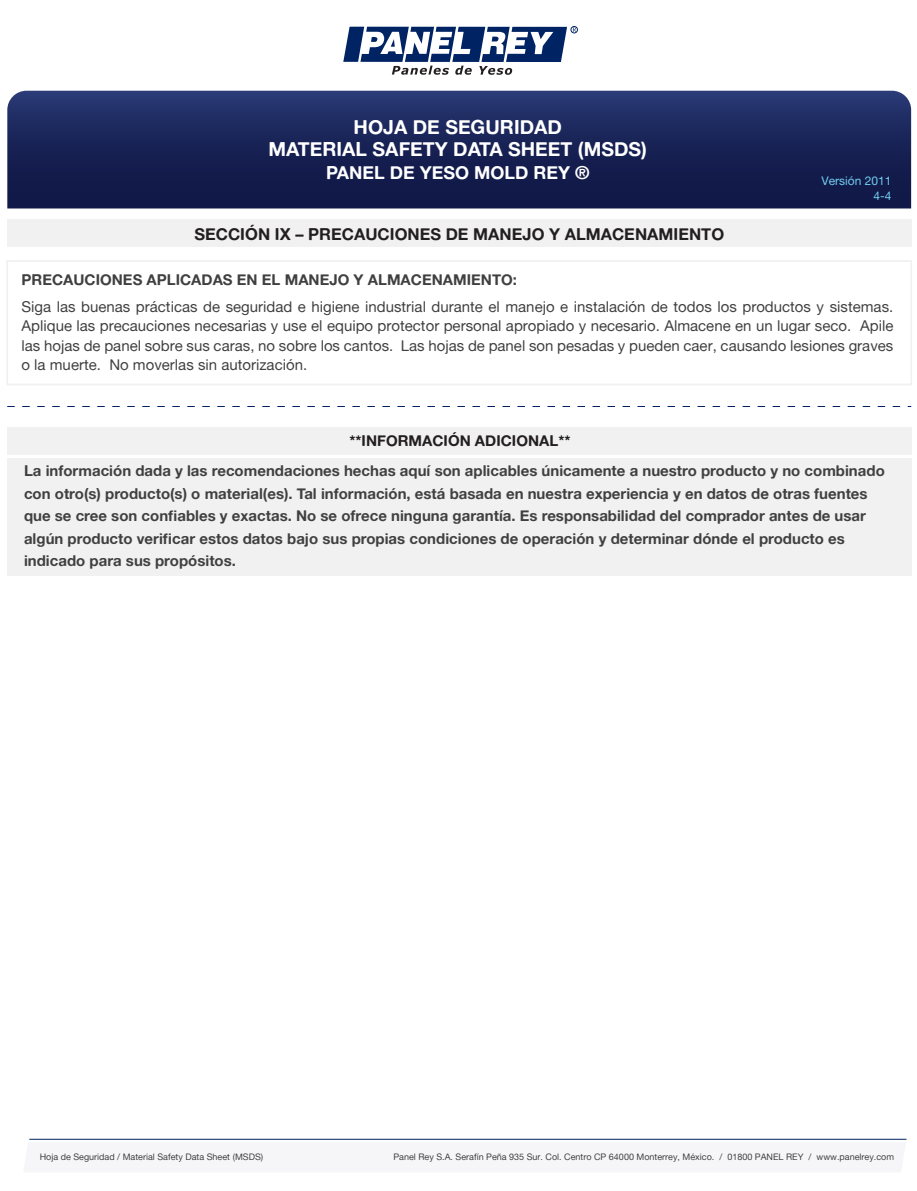
<style>
.page{position:relative;width:917px;height:1191px;background:#fff}
.page>*{position:absolute;margin:0;border:0;box-sizing:border-box;transform-origin:0 0}
.t1{font:19.5px/22.5px "Alte Haas Grotesk Bold";color:#fff;text-align:center}
.t2{font:18px "Alte Haas Grotesk Bold";color:#fff}
.t3{font:16.5px "Alte Haas Grotesk Bold";color:#231f20}
.t4{font:15px/22.5px "Alte Haas Grotesk Bold";color:#404041}
.t5{font:15px/19.5px "Alte Haas Grotesk";color:#404041;text-align:justify}
.t6{font:15px "Alte Haas Grotesk Bold";color:#231f20}
.t7{font:12px/14.4px "Alte Haas Grotesk";color:#74cfef;text-align:right}
.t8{font:9px "Alte Haas Grotesk";color:#404041}
</style>
<div class="page">
<svg style="left:7px;top:91px;width:904px;height:117px;background:#192457"></svg>
<div style="left:570px;top:26px;width:8px;height:7px;border:1px solid #002364;border-radius:50%"></div>
<svg style="left:343px;top:26px;width:233px;height:49px"></svg>
<div style="left:6px;top:260px;width:906px;height:125px;border:2px solid #f1f1f2"></div>
<div style="left:7px;top:219px;width:904px;height:28px;background:#f1f1f2"></div>
<svg style="left:7px;top:406px;width:904px;height:1px"></svg>
<div style="left:7px;top:427px;width:904px;height:28px;background:#f1f1f2"></div>
<div style="left:7px;top:458px;width:904px;height:118px;background:#f1f1f2"></div>
<hr style="left:29px;top:1139px;width:877px;height:1px;background:#002364">
<h1 class="t1" style="left:269px;top:115px;width:380px">HOJA DE SEGURIDAD<br>MATERIAL SAFETY DATA SHEET (MSDS)</h1>
<p class="t2" style="left:326px;top:161px;width:265px">PANEL DE YESO MOLD REY ®</p>
<p class="t7" style="left:821px;top:174px;width:72px">Versión 2011<br>4-4</p>
<p class="t3" style="left:194px;top:224px;width:531px">SECCIÓN IX – PRECAUCIONES DE MANEJO Y ALMACENAMIENTO</p>
<p class="t4" style="left:21px;top:268px;width:497px">PRECAUCIONES APLICADAS EN EL MANEJO Y ALMACENAMIENTO:</p>
<p class="t5" style="left:21px;top:296px;width:873px">Siga las buenas prácticas de seguridad e higiene industrial durante el manejo e instalación de todos los productos y sistemas.<br>Aplique las precauciones necesarias y use el equipo protector personal apropiado y necesario. Almacene en un lugar seco. Apile las hojas de panel sobre sus caras, no sobre los cantos. Las hojas de panel son pesadas y pueden caer, causando lesiones graves o la muerte. No moverlas sin autorización.</p>
<p class="t6" style="left:349px;top:432px;width:223px">**INFORMACIÓN ADICIONAL**</p>
<p class="t4" style="left:24px;top:459px;width:862px">La información dada y las recomendaciones hechas aquí son aplicables únicamente a nuestro producto y no combinado con otro(s) producto(s) o material(es). Tal información, está basada en nuestra experiencia y en datos de otras fuentes que se cree son confiables y exactas. No se ofrece ninguna garantía. Es responsabilidad del comprador antes de usar algún producto verificar estos datos bajo sus propias condiciones de operación y determinar dónde el producto es indicado para sus propósitos.</p>
<p class="t8" style="left:40px;top:1152px;width:225px">Hoja de Seguridad / Material Safety Data Sheet (MSDS)</p>
<p class="t8" style="left:393px;top:1152px;width:502px">Panel Rey S.A. Serafín Peña 935 Sur. Col. Centro CP 64000 Monterrey, México. / 01800 PANEL REY / www.panelrey.com</p>
</div>
